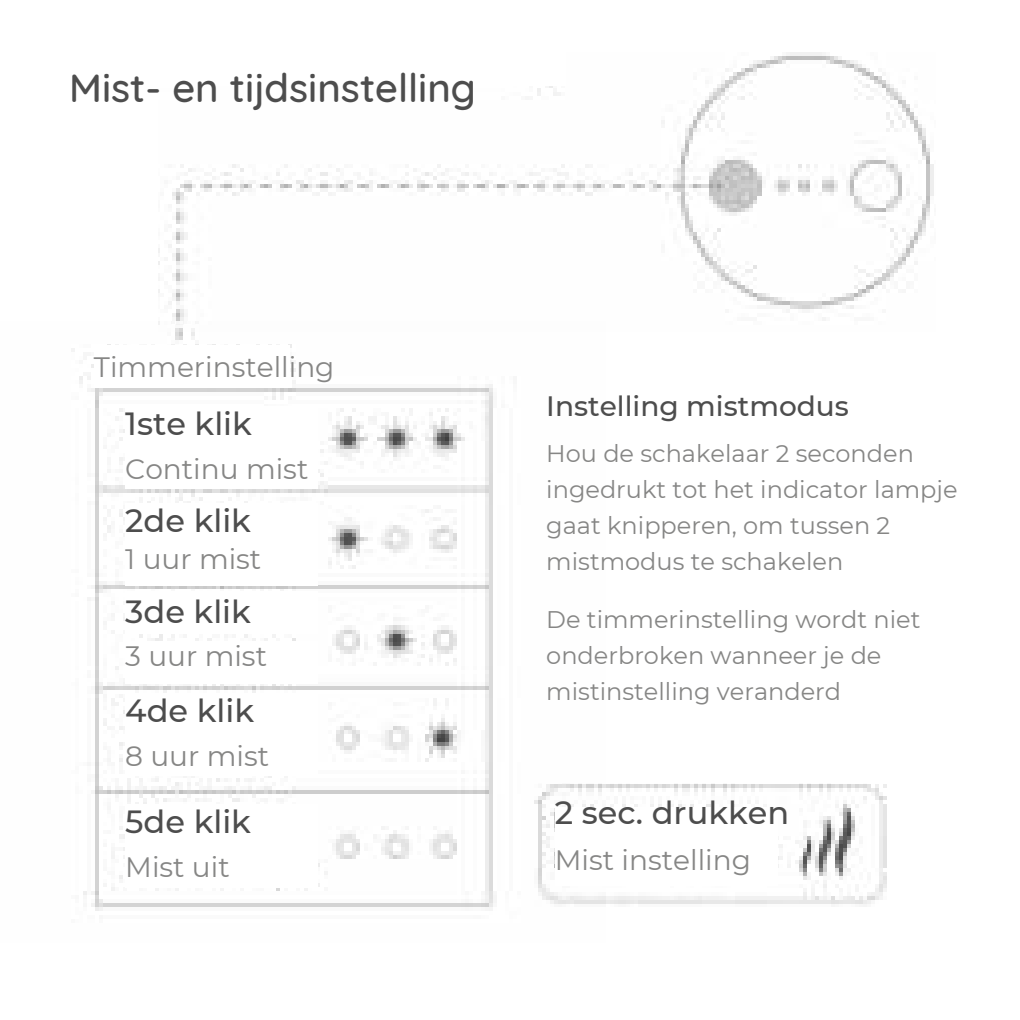
<style>
.page{position:relative;width:1020px;height:1020px;background:#fff}
.page>*{position:absolute;margin:0;border:0;box-sizing:border-box;transform-origin:0 0}
.t1{font:500 40px "Quicksand";color:#4d4d4d}
.t2{font:500 32px "Montserrat";color:#4d4d4d}
.t3{font:28px "Montserrat";color:#868685}
.t4{font:500 28px "Montserrat";color:#4d4d4d}
.t5{font:24px/36px "Montserrat";color:#868685}
</style>
<div class="page">
<img style="left:158px;top:52px;width:776px;height:269px">
<div style="left:134px;top:43px;width:432px;height:42px;background:#fff"></div>
<img style="left:71px;top:321px;width:464px;height:590px">
<div style="left:94px;top:346px;width:195px;height:42px;background:#fff"></div>
<div style="left:125px;top:406px;width:192px;height:42px;background:#fff"></div>
<div style="left:125px;top:447px;width:192px;height:42px;background:#fff"></div>
<div style="left:125px;top:544px;width:192px;height:42px;background:#fff"></div>
<div style="left:125px;top:503px;width:192px;height:42px;background:#fff"></div>
<div style="left:125px;top:592px;width:192px;height:42px;background:#fff"></div>
<div style="left:125px;top:693px;width:192px;height:42px;background:#fff"></div>
<div style="left:125px;top:804px;width:192px;height:42px;background:#fff"></div>
<div style="left:125px;top:641px;width:192px;height:42px;background:#fff"></div>
<div style="left:125px;top:734px;width:192px;height:42px;background:#fff"></div>
<div style="left:125px;top:845px;width:192px;height:42px;background:#fff"></div>
<img style="left:535px;top:784px;width:351px;height:120px">
<div style="left:555px;top:807px;width:222px;height:78px;background:#fff"></div>
<h1 class="t1" style="left:69px;top:55px;width:408px">Mist- en tijdsinstelling</h1>
<p class="t3" style="left:94px;top:348px;width:242px">Timmerinstelling</p>
<h2 class="t2" style="left:125px;top:401px;width:128px">1ste klik</h2>
<p class="t3" style="left:125px;top:450px;width:185px">Continu mist</p>
<h2 class="t2" style="left:125px;top:498px;width:127px">2de klik</h2>
<p class="t3" style="left:125px;top:540px;width:138px">1 uur mist</p>
<h2 class="t2" style="left:125px;top:589px;width:127px">3de klik</h2>
<p class="t3" style="left:125px;top:637px;width:143px">3 uur mist</p>
<h2 class="t2" style="left:125px;top:688px;width:130px">4de klik</h2>
<p class="t3" style="left:125px;top:737px;width:145px">8 uur mist</p>
<h2 class="t2" style="left:125px;top:800px;width:127px">5de klik</h2>
<p class="t3" style="left:125px;top:848px;width:106px">Mist uit</p>
<p class="t4" style="left:546px;top:387px;width:304px">Instelling mistmodus</p>
<p class="t5" style="left:546px;top:434px;width:413px">Hou de schakelaar 2 seconden ingedrukt tot het indicator lampje gaat knipperen, om tussen 2 mistmodus te schakelen</p>
<p class="t5" style="left:546px;top:601px;width:376px">De timmerinstelling wordt niet onderbroken wanneer je de mistinstelling veranderd</p>
<h2 class="t2" style="left:555px;top:790px;width:236px">2 sec. drukken</h2>
<p class="t3" style="left:555px;top:841px;width:198px">Mist instelling</p>
</div>
